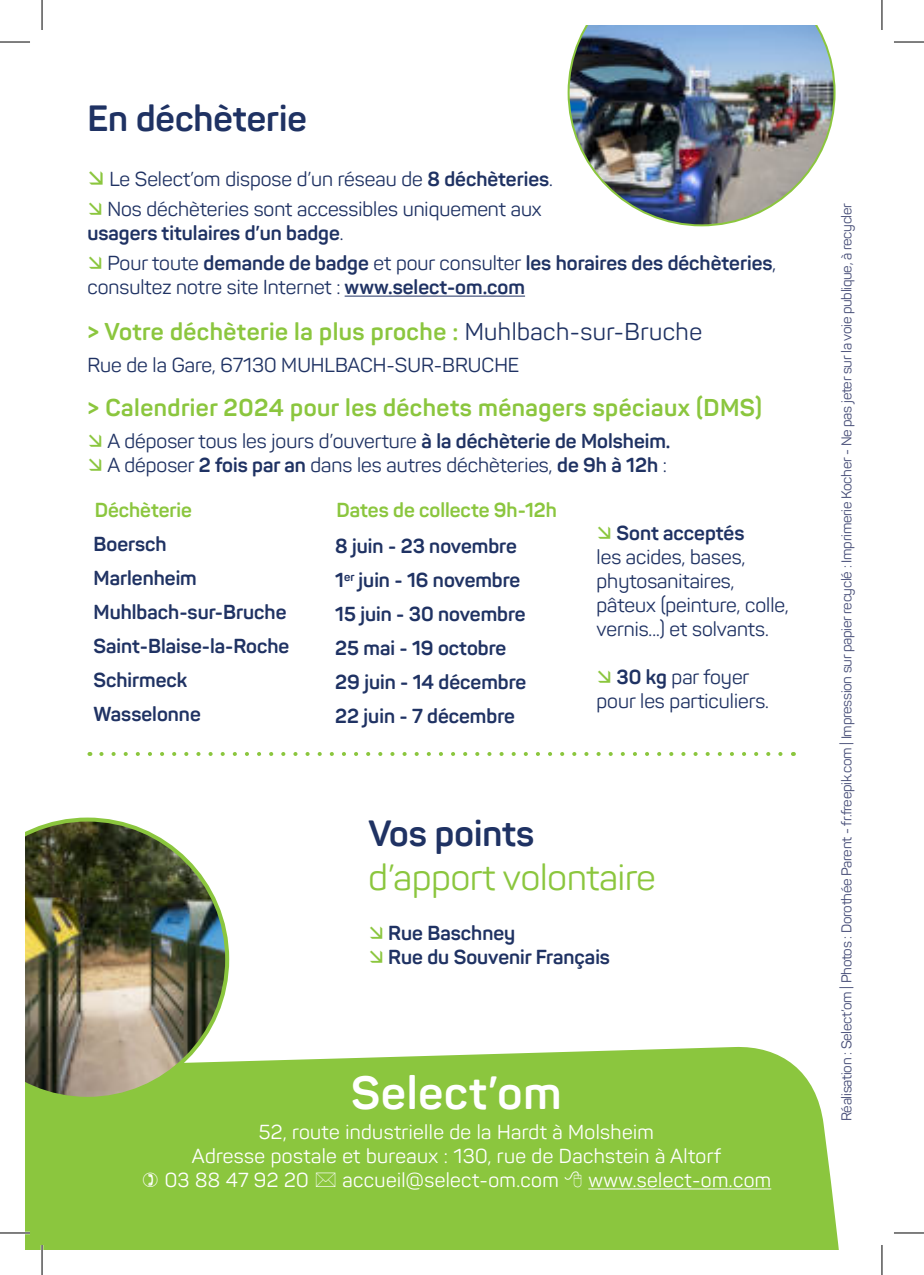
<style>
.page{position:relative;width:924px;height:1275px;background:#fff}
.page>*{position:absolute;margin:0;border:0;box-sizing:border-box;transform-origin:0 0}
.t1{font:700 46px "Panton";letter-spacing:.02em;color:#fff}
.t2{font:700 36px "Panton";color:#1f3263}
.t3{font:36px "Panton";color:#8bc63e}
.t4{font:700 24px "Panton";letter-spacing:.02em;color:#8bc63e}
.t5{font:20px/24px "Panton";color:#1f3263}
.t6{font:700 20px/30px "Panton";color:#1f3263}
.t7{font:20px "Panton";letter-spacing:.02em;color:#fff}
.t8{font:700 20px "Panton";color:#8bc63e}
.t9{font:14px "Panton";letter-spacing:-.02em;color:#454c76}
.s1{font-weight:700}
.s2{font-weight:400}
.s3{font-weight:400;color:#1f3263}
</style>
<div class="page">
<svg style="left:101px;top:752px;width:682px;height:4px"></svg>
<hr style="left:344px;top:296px;width:181px;height:1px;background:#1f3263">
<img style="left:567px;top:25px;width:268px;height:201px">
<div style="left:25px;top:1046px;width:813px;height:204px;background:#8bc63e"></div>
<hr style="left:588px;top:1188px;width:183px;height:1px;background:#fff">
<img style="left:25px;top:817px;width:204px;height:283px">
<hr style="left:0;top:1231px;width:30px;height:3px;background:#fff">
<hr style="left:41px;top:1245px;width:2px;height:30px;background:#fff">
<hr style="left:0;top:42px;width:30px;height:1px;background:#000">
<hr style="left:893px;top:42px;width:30px;height:1px;background:#000">
<hr style="left:0;top:1232px;width:30px;height:1px;background:#000">
<hr style="left:893px;top:1232px;width:30px;height:1px;background:#000">
<hr style="left:42px;top:0;width:1px;height:30px;background:#000">
<hr style="left:42px;top:1245px;width:1px;height:30px;background:#000">
<hr style="left:881px;top:0;width:1px;height:30px;background:#000">
<hr style="left:881px;top:1245px;width:1px;height:30px;background:#000">
<svg style="left:143px;top:1172px;width:14px;height:15px"></svg>
<svg style="left:316px;top:1172px;width:19px;height:15px"></svg>
<svg style="left:564px;top:1171px;width:17px;height:16px"></svg>
<h2 class="t2" style="left:87px;top:97px;width:221px">En déchèterie</h2>
<p class="t5" style="left:107px;top:165px;width:447px;line-height:30px">Le Select’om dispose d’un réseau de <span class="s1">8 déchèteries</span>.<br>Nos déchèteries sont accessibles uniquement aux</p>
<p class="t6" style="left:107px;top:218px;width:670px;text-indent:-20px">usagers titulaires d’un badge<span class="s2">.<br>Pour toute</span> demande de badge <span class="s2">et pour consulter</span> les horaires des déchèteries<span class="s2">,</span></p>
<p class="t5" style="left:87px;top:276px;width:439px">consultez notre site Internet : <span class="s1">www.select-om.com</span></p>
<p class="t4" style="left:87px;top:318px;width:616px">&gt; Votre déchèterie la plus proche : <span class="s3">Muhlbach-sur-Bruche</span></p>
<p class="t5" style="left:87px;top:354px;width:433px">Rue de la Gare, 67130 MUHLBACH-SUR-BRUCHE</p>
<p class="t4" style="left:87px;top:393px;width:675px">&gt; Calendrier 2024 pour les déchets ménagers spéciaux (DMS)</p>
<p class="t5" style="left:107px;top:429px;width:564px">A déposer tous les jours d’ouverture <span class="s1">à la déchèterie de Molsheim.<br></span>A déposer <span class="s1">2 fois par an</span> dans les autres déchèteries, <span class="s1">de 9h à 12h</span> :</p>
<p class="t8" style="left:95px;top:498px;width:99px">Déchèterie</p>
<p class="t8" style="left:336px;top:498px;width:222px">Dates de collecte 9h-12h</p>
<p class="t6" style="left:93px;top:529px;width:75px">Boersch</p>
<p class="t6" style="left:335px;top:531px;width:183px">8 juin - 23 novembre</p>
<p class="t6" style="left:93px;top:563px;width:105px">Marlenheim</p>
<p class="t6" style="left:335px;top:565px;width:186px">1<sup>er</sup> juin - 16 novembre</p>
<p class="t6" style="left:93px;top:597px;width:194px">Muhlbach-sur-Bruche</p>
<p class="t6" style="left:335px;top:599px;width:192px">15 juin - 30 novembre</p>
<p class="t6" style="left:93px;top:631px;width:197px">Saint-Blaise-la-Roche</p>
<p class="t6" style="left:335px;top:633px;width:172px">25 mai - 19 octobre</p>
<p class="t6" style="left:93px;top:665px;width:95px">Schirmeck</p>
<p class="t6" style="left:335px;top:667px;width:192px">29 juin - 14 décembre</p>
<p class="t6" style="left:93px;top:699px;width:109px">Wasselonne</p>
<p class="t6" style="left:335px;top:701px;width:181px">22 juin - 7 décembre</p>
<p class="t6" style="left:616px;top:518px;width:129px">Sont acceptés</p>
<p class="t5" style="left:596px;top:545px;width:194px">les acides, bases, phytosanitaires, pâteux (peinture, colle, vernis...) et solvants.</p>
<p class="t5" style="left:596px;top:665px;width:174px;text-align:center"><span class="s1">30 kg</span> par foyer pour les particuliers.</p>
<h2 class="t2" style="left:368px;top:813px;width:167px">Vos points</h2>
<h2 class="t3" style="left:368px;top:858px;width:289px">d’apport volontaire</h2>
<p class="t6" style="left:388px;top:921px;width:223px;line-height:24px">Rue Baschney<br>Rue du Souvenir Français</p>
<h1 class="t1" style="left:351px;top:1066px;width:212px">Select’om</h1>
<p class="t7" style="left:259px;top:1121px;width:396px">52, route industrielle de la Hardt à Molsheim</p>
<p class="t7" style="left:192px;top:1145px;width:530px">Adresse postale et bureaux : 130, rue de Dachstein à Altorf</p>
<p class="t7" style="left:165px;top:1169px;width:145px">03 88 47 92 20</p>
<p class="t7" style="left:342px;top:1169px;width:217px">accueil@select-om.com</p>
<p class="t7" style="left:588px;top:1169px;width:184px">www.select-om.com</p>
<p class="t9" style="left:838px;top:1121px;width:919px;rotate:-90deg">Réalisation : Select’om | Photos : Dorothée Parent - fr.freepik.com | Impression sur papier recyclé : Imprimerie Kocher - Ne pas jeter sur la voie publique, à recycler</p>
</div>
